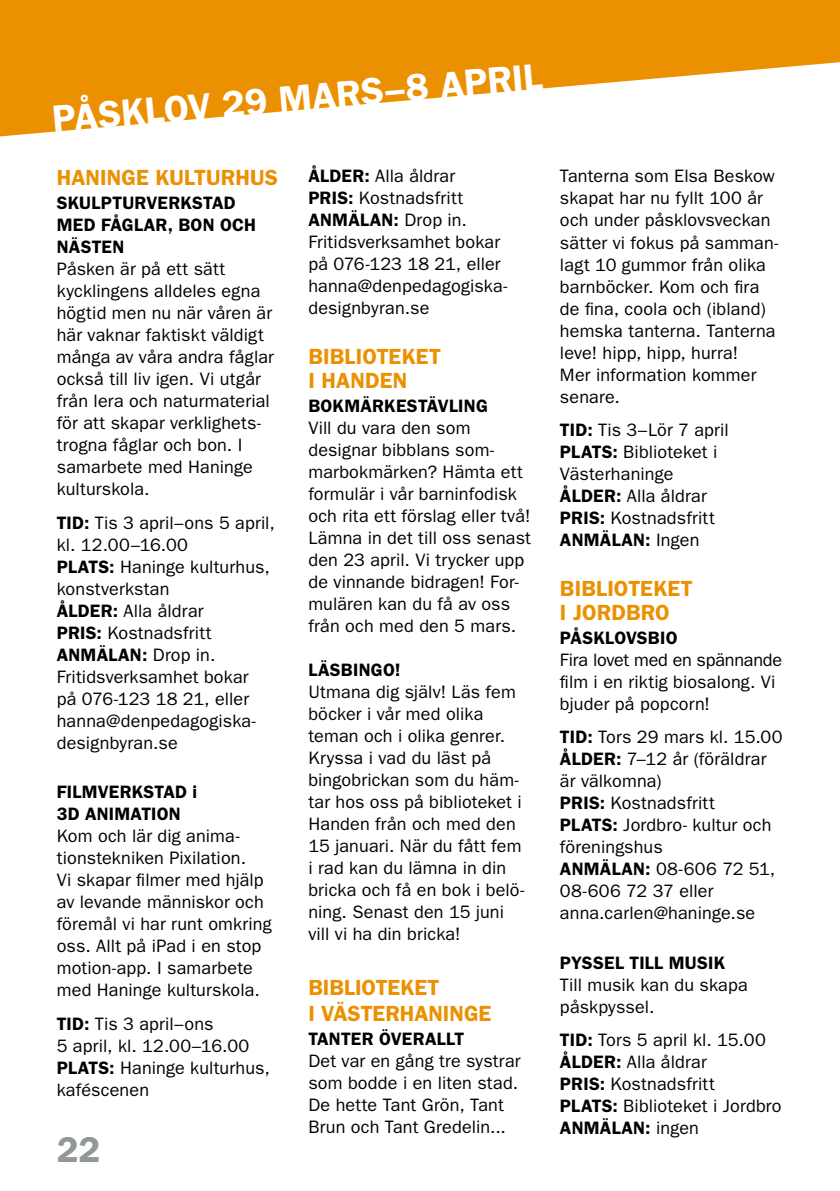
<style>
.page{position:relative;width:840px;height:1191px;background:#fff}
.page>*{position:absolute;margin:0;border:0;box-sizing:border-box;transform-origin:0 0}
.t1{font:600 38px "ITC Franklin Gothic Std";color:#fff}
.t2{font:600 36px "ITC Franklin Gothic Std";color:#929896}
.t3{font:600 22px/24px "ITC Franklin Gothic Std";letter-spacing:.005em;color:#eb9000}
.t4{font:18px/22px "ITC Franklin Gothic Std";letter-spacing:.01em;color:#000}
.t5{font:600 18px/22px "ITC Franklin Gothic Std";letter-spacing:.015em;color:#000}
.s1{font-weight:600}
</style>
<div class="page">
<svg style="left:0;top:0;width:839px;height:136px;fill:#eb9000"></svg>
<svg style="left:839px;top:0;width:1px;height:63px"></svg>
<h1 class="t1" style="left:50px;top:97px;width:493px;rotate:-5deg">PÅSKLOV 29 MARS–8 APRIL</h1>
<p class="t3" style="left:57px;top:166px;width:223px">HANINGE KULTURHUS</p>
<p class="t5" style="left:57px;top:192px;width:201px">SKULPTURVERKSTAD<br>MED FÅGLAR, BON OCH<br>NÄSTEN</p>
<p class="t4" style="left:57px;top:258px;width:219px">Påsken är på ett sätt kycklingens alldeles egna högtid men nu när våren är här vaknar faktiskt väldigt många av våra andra fåglar också till liv igen. Vi utgår från lera och naturmaterial för att skapar verklighets&shy;trogna fåglar och bon. I samarbete med Haninge kulturskola.</p>
<p class="t4" style="left:57px;top:511px;width:219px"><span class="s1">TID:</span> Tis 3 april–ons 5 april, kl. 12.00–16.00<br><span class="s1">PLATS:</span> Haninge kulturhus, konstverkstan<br><span class="s1">ÅLDER:</span> Alla åldrar<br><span class="s1">PRIS:</span> Kostnadsfritt<br><span class="s1">ANMÄLAN:</span> Drop in.<br>Fritidsverksamhet bokar<br>på 076-123 18 21, eller hanna@denpedagogiska&shy;designbyran.se</p>
<p class="t5" style="left:57px;top:781px;width:142px">FILMVERKSTAD i<br>3D ANIMATION</p>
<p class="t4" style="left:57px;top:825px;width:216px">Kom och lär dig anima&shy;tionstekniken Pixilation.<br>Vi skapar filmer med hjälp av levande människor och föremål vi har runt omkring oss. Allt på iPad i en stop motion-app. I samarbete med Haninge kulturskola.</p>
<p class="t4" style="left:57px;top:1012px;width:214px"><span class="s1">TID:</span> Tis 3 april–ons<br>5 april, kl. 12.00–16.00<br><span class="s1">PLATS:</span> Haninge kulturhus, kaféscenen</p>
<p class="t4" style="left:308px;top:165px;width:200px"><span class="s1">ÅLDER:</span> Alla åldrar<br><span class="s1">PRIS:</span> Kostnadsfritt<br><span class="s1">ANMÄLAN:</span> Drop in.<br>Fritidsverksamhet bokar på 076-123 18 21, eller hanna@denpedagogiska&shy;designbyran.se</p>
<p class="t3" style="left:308px;top:345px;width:134px">BIBLIOTEKET<br>I HANDEN</p>
<p class="t5" style="left:308px;top:395px;width:181px">BOKMÄRKESTÄVLING</p>
<p class="t4" style="left:308px;top:417px;width:224px">Vill du vara den som designar bibblans som&shy;marbokmärken? Hämta ett formulär i vår barninfodisk och rita ett förslag eller två!<br>Lämna in det till oss senast den 23 april. Vi trycker upp de vinnande bidragen! For&shy;mulären kan du få av oss från och med den 5 mars.</p>
<p class="t5" style="left:308px;top:659px;width:94px">LÄSBINGO!</p>
<p class="t4" style="left:308px;top:681px;width:218px">Utmana dig själv! Läs fem böcker i vår med olika teman och i olika genrer.<br>Kryssa i vad du läst på bingobrickan som du häm&shy;tar hos oss på biblioteket i<br>Handen från och med den<br>15 januari. När du fått fem i rad kan du lämna in din bricka och få en bok i belö&shy;ning. Senast den 15 juni vill vi ha din bricka!</p>
<p class="t3" style="left:308px;top:973px;width:184px;line-height:26.4px">BIBLIOTEKET<br>I VÄSTERHANINGE</p>
<p class="t5" style="left:308px;top:1027px;width:157px">TANTER ÖVERALLT</p>
<p class="t4" style="left:308px;top:1050px;width:214px">Det var en gång tre systrar som bodde i en liten stad.<br>De hette Tant Grön, Tant<br>Brun och Tant Gredelin...</p>
<h2 class="t2" style="left:57px;top:1128px;width:45px">22</h2>
<p class="t4" style="left:559px;top:165px;width:220px">Tanterna som Elsa Beskow skapat har nu fyllt 100 år och under påsklovsveckan sätter vi fokus på samman&shy;lagt 10 gummor från olika barnböcker. Kom och fira de fina, coola och (ibland) hemska tanterna. Tanterna leve! hipp, hipp, hurra!<br>Mer information kommer senare.</p>
<p class="t4" style="left:559px;top:419px;width:170px"><span class="s1">TID:</span> Tis 3–Lör 7 april<br><span class="s1">PLATS:</span> Biblioteket i<br>Västerhaninge<br><span class="s1">ÅLDER:</span> Alla åldrar<br><span class="s1">PRIS:</span> Kostnadsfritt<br><span class="s1">ANMÄLAN:</span> Ingen</p>
<p class="t3" style="left:559px;top:576px;width:134px">BIBLIOTEKET<br>I JORDBRO</p>
<p class="t5" style="left:559px;top:626px;width:119px">PÅSKLOVSBIO</p>
<p class="t4" style="left:559px;top:648px;width:224px">Fira lovet med en spännande film i en riktig biosalong. Vi bjuder på popcorn!</p>
<p class="t4" style="left:559px;top:726px;width:224px"><span class="s1">TID:</span> Tors 29 mars kl. 15.00<br><span class="s1">ÅLDER:</span> 7–12 år (föräldrar är välkomna)<br><span class="s1">PRIS:</span> Kostnadsfritt<br><span class="s1">PLATS:</span> Jordbro- kultur och föreningshus<br><span class="s1">ANMÄLAN:</span> 08-606 72 51,<br>08-606 72 37 eller anna.carlen@haninge.se</p>
<p class="t5" style="left:559px;top:951px;width:167px">PYSSEL TILL MUSIK</p>
<p class="t4" style="left:559px;top:973px;width:189px">Till musik kan du skapa påskpyssel.</p>
<p class="t4" style="left:559px;top:1029px;width:223px"><span class="s1">TID:</span> Tors 5 april kl. 15.00<br><span class="s1">ÅLDER:</span> Alla åldrar<br><span class="s1">PRIS:</span> Kostnadsfritt<br><span class="s1">PLATS:</span> Biblioteket i Jordbro<br><span class="s1">ANMÄLAN:</span> ingen</p>
</div>
